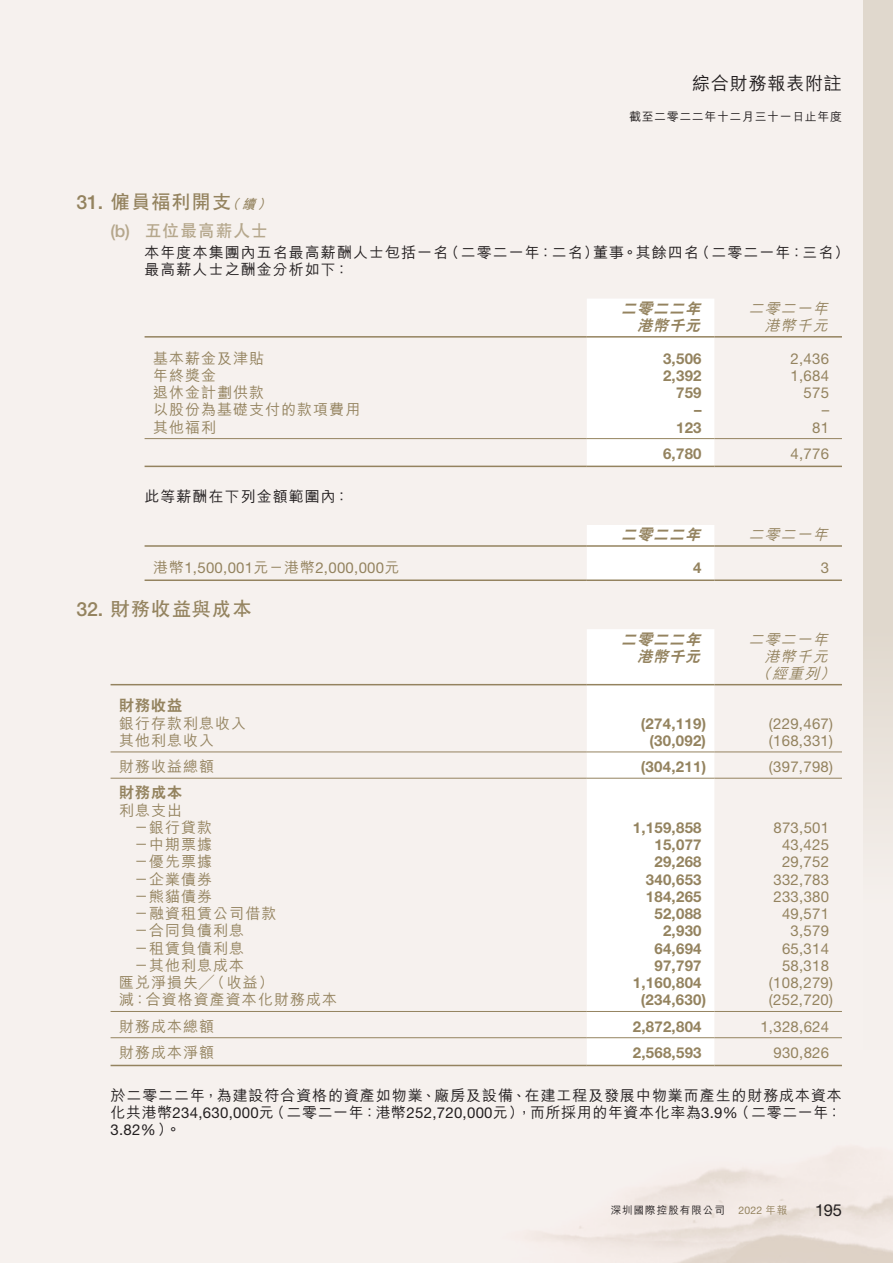
<style>
.page{position:relative;width:893px;height:1263px;background:#f6f1ee}
.page>*{position:absolute;margin:0;border:0;box-sizing:border-box;transform-origin:0 0}
.Heading_1{font:700 19.5px "C Hei 2 HK";letter-spacing:.04em;color:#94835f}
.t1{font:500 18px "M Hei HK";letter-spacing:.045em;color:#231f20}
.Heading_2{font:700 17.25px "C Hei 2 HK";letter-spacing:.03em;color:#b5a78c}
.t2{font:16.5px "Helvetica Neue LT Std";color:#231f20}
.Body_Text{font:500 15px/17.2px "M Hei HK";letter-spacing:.07em;color:#231f20}
.Body_Text-2{font:15px "Helvetica Neue LT Std";letter-spacing:.02em;color:#94835f}
.Body_Text-3{font:500 15px "M Hei HK";letter-spacing:.07em;color:#94835f}
.Body_Text-4{font:700 15px "Helvetica Neue LT Std";letter-spacing:.02em;color:#94835f}
.Body_Text-5{font:italic 500 15px "M Hei HK";color:#94835f}
.Body_Text-6{font:italic 800 15px "C Hei 2 HK";color:#94835f}
.Body_Text-7{font:800 15px "C Hei 2 HK";letter-spacing:.07em;color:#94835f}
.t3{font:500 12px "M Hei HK";letter-spacing:.045em;color:#231f20}
.t4{font:500 10.5px "M Hei HK";letter-spacing:.1em;color:#231f20}
.t5{font:10.5px "Helvetica Neue LT Std";color:#94835f}
.s1{font-family:"Helvetica Neue LT Std";font-weight:500}
.s2{font-style:italic;font-size:13.5px}
.s3{font-family:"M Hei HK";font-weight:500}
.s4{font-family:"Helvetica Neue LT Std";font-weight:400}
</style>
<div class="page">
<div style="left:863px;top:0;width:30px;height:1050px;background:linear-gradient(to bottom,#dad1c3,#f2ece8)"></div>
<div style="left:587px;top:299px;width:127px;height:167px;background:#fff"></div>
<hr style="left:145px;top:336px;width:442px;height:2px;background:#94835f">
<hr style="left:587px;top:336px;width:127px;height:2px;background:#94835f">
<hr style="left:714px;top:336px;width:128px;height:2px;background:#94835f">
<hr style="left:145px;top:438px;width:442px;height:1px;background:#94835f">
<hr style="left:587px;top:438px;width:127px;height:1px;background:#94835f">
<hr style="left:714px;top:438px;width:128px;height:1px;background:#94835f">
<hr style="left:145px;top:466px;width:442px;height:1px;background:#94835f">
<hr style="left:587px;top:466px;width:127px;height:1px;background:#94835f">
<hr style="left:714px;top:466px;width:128px;height:1px;background:#94835f">
<div style="left:587px;top:525px;width:127px;height:54px;background:#fff"></div>
<hr style="left:145px;top:545px;width:442px;height:2px;background:#94835f">
<hr style="left:587px;top:545px;width:127px;height:2px;background:#94835f">
<hr style="left:714px;top:545px;width:128px;height:2px;background:#94835f">
<hr style="left:145px;top:579px;width:442px;height:2px;background:#94835f">
<hr style="left:587px;top:579px;width:127px;height:2px;background:#94835f">
<hr style="left:714px;top:579px;width:128px;height:2px;background:#94835f">
<div style="left:587px;top:629px;width:127px;height:436px;background:#fff"></div>
<hr style="left:111px;top:684px;width:476px;height:1px;background:#94835f">
<hr style="left:587px;top:684px;width:127px;height:1px;background:#94835f">
<hr style="left:714px;top:684px;width:128px;height:1px;background:#94835f">
<hr style="left:111px;top:751px;width:476px;height:1px;background:#94835f">
<hr style="left:587px;top:751px;width:127px;height:1px;background:#94835f">
<hr style="left:714px;top:751px;width:128px;height:1px;background:#94835f">
<hr style="left:111px;top:778px;width:476px;height:1px;background:#94835f">
<hr style="left:587px;top:778px;width:127px;height:1px;background:#94835f">
<hr style="left:714px;top:778px;width:128px;height:1px;background:#94835f">
<hr style="left:111px;top:1011px;width:476px;height:1px;background:#94835f">
<hr style="left:587px;top:1011px;width:127px;height:1px;background:#94835f">
<hr style="left:714px;top:1011px;width:128px;height:1px;background:#94835f">
<hr style="left:111px;top:1037px;width:476px;height:1px;background:#94835f">
<hr style="left:587px;top:1037px;width:127px;height:1px;background:#94835f">
<hr style="left:714px;top:1037px;width:128px;height:1px;background:#94835f">
<hr style="left:111px;top:1065px;width:476px;height:1px;background:#94835f">
<hr style="left:587px;top:1065px;width:127px;height:1px;background:#94835f">
<hr style="left:714px;top:1065px;width:128px;height:1px;background:#94835f">
<p class="t1" style="left:692px;top:70px;width:151px">綜合財務報表附註</p>
<p class="t3" style="left:629px;top:108px;width:214px">截至二零二二年十二月三十一日止年度</p>
<p class="Heading_1" style="left:77px;top:192px;width:200px"><span class="s1">31.</span> 僱員福利開支<span class="s2">（續）</span></p>
<p class="Heading_2" style="left:111px;top:222px;width:159px"><span class="s1">(b)</span> 五位最高薪人士</p>
<p class="Body_Text" style="left:145px;top:243px;width:706px">本年度本集團內五名最高薪酬人士包括一名（二零二一年：二名）董事。其餘四名（二零二一年：三名）最高薪人士之酬金分析如下：</p>
<p class="Body_Text-6" style="left:621px;top:301px;width:85px">二零二二年</p>
<p class="Body_Text-5" style="left:749px;top:297px;width:86px">二零二一年</p>
<p class="Body_Text-6" style="left:637px;top:318px;width:69px">港幣千元</p>
<p class="Body_Text-5" style="left:765px;top:315px;width:70px">港幣千元</p>
<p class="Body_Text-3" style="left:153px;top:347px;width:113px">基本薪金及津貼</p>
<p class="Body_Text-4" style="left:663px;top:349px;width:40px">3,506</p>
<p class="Body_Text-2" style="left:791px;top:349px;width:40px">2,436</p>
<p class="Body_Text-3" style="left:153px;top:364px;width:65px">年終獎金</p>
<p class="Body_Text-4" style="left:663px;top:366px;width:40px">2,392</p>
<p class="Body_Text-2" style="left:791px;top:366px;width:40px">1,684</p>
<p class="Body_Text-3" style="left:153px;top:382px;width:113px">退休金計劃供款</p>
<p class="Body_Text-4" style="left:676px;top:383px;width:27px">759</p>
<p class="Body_Text-2" style="left:804px;top:384px;width:27px">575</p>
<p class="Body_Text-3" style="left:153px;top:399px;width:209px">以股份為基礎支付的款項費用</p>
<p class="Body_Text-4" style="left:694px;top:401px;width:9px">–</p>
<p class="Body_Text-2" style="left:822px;top:401px;width:9px">–</p>
<p class="Body_Text-3" style="left:153px;top:416px;width:65px">其他福利</p>
<p class="Body_Text-4" style="left:676px;top:418px;width:27px">123</p>
<p class="Body_Text-2" style="left:812px;top:418px;width:18px">81</p>
<p class="Body_Text-4" style="left:663px;top:444px;width:40px">6,780</p>
<p class="Body_Text-2" style="left:791px;top:444px;width:40px">4,776</p>
<p class="Body_Text" style="left:145px;top:486px;width:206px">此等薪酬在下列金額範圍內：</p>
<p class="Body_Text-6" style="left:621px;top:527px;width:85px">二零二二年</p>
<p class="Body_Text-5" style="left:749px;top:524px;width:86px">二零二一年</p>
<p class="Body_Text-2" style="left:153px;top:558px;width:248px"><span class="s3">港幣</span>1,500,001<span class="s3">元－港幣</span>2,000,000<span class="s3">元</span></p>
<p class="Body_Text-4" style="left:693px;top:558px;width:10px">4</p>
<p class="Body_Text-2" style="left:821px;top:558px;width:10px">3</p>
<p class="Heading_1" style="left:77px;top:599px;width:176px"><span class="s1">32.</span> 財務收益與成本</p>
<p class="Body_Text-6" style="left:621px;top:631px;width:85px">二零二二年</p>
<p class="Body_Text-5" style="left:749px;top:628px;width:86px">二零二一年</p>
<p class="Body_Text-6" style="left:637px;top:649px;width:69px">港幣千元</p>
<p class="Body_Text-5" style="left:765px;top:645px;width:70px">港幣千元</p>
<p class="Body_Text-5" style="left:755px;top:663px;width:86px">（經重列）</p>
<p class="Body_Text-7" style="left:119px;top:698px;width:65px">財務收益</p>
<p class="Body_Text-3" style="left:119px;top:712px;width:129px">銀行存款利息收入</p>
<p class="Body_Text-4" style="left:641px;top:714px;width:67px">(274,119)</p>
<p class="Body_Text-2" style="left:769px;top:714px;width:66px">(229,467)</p>
<p class="Body_Text-3" style="left:119px;top:729px;width:97px">其他利息收入</p>
<p class="Body_Text-4" style="left:649px;top:731px;width:58px">(30,092)</p>
<p class="Body_Text-2" style="left:769px;top:732px;width:66px">(168,331)</p>
<p class="Body_Text-3" style="left:119px;top:756px;width:97px">財務收益總額</p>
<p class="Body_Text-4" style="left:641px;top:757px;width:67px">(304,211)</p>
<p class="Body_Text-2" style="left:769px;top:758px;width:66px">(397,798)</p>
<p class="Body_Text-7" style="left:119px;top:785px;width:65px">財務成本</p>
<p class="Body_Text-3" style="left:119px;top:799px;width:65px">利息支出</p>
<p class="Body_Text-3" style="left:134px;top:816px;width:80px">－銀行貸款</p>
<p class="Body_Text-4" style="left:633px;top:818px;width:70px">1,159,858</p>
<p class="Body_Text-2" style="left:773px;top:819px;width:57px">873,501</p>
<p class="Body_Text-3" style="left:134px;top:834px;width:80px">－中期票據</p>
<p class="Body_Text-4" style="left:654px;top:835px;width:49px">15,077</p>
<p class="Body_Text-2" style="left:782px;top:836px;width:49px">43,425</p>
<p class="Body_Text-3" style="left:134px;top:851px;width:80px">－優先票據</p>
<p class="Body_Text-4" style="left:654px;top:853px;width:49px">29,268</p>
<p class="Body_Text-2" style="left:782px;top:853px;width:49px">29,752</p>
<p class="Body_Text-3" style="left:134px;top:868px;width:80px">－企業債券</p>
<p class="Body_Text-4" style="left:646px;top:870px;width:57px">340,653</p>
<p class="Body_Text-2" style="left:773px;top:870px;width:57px">332,783</p>
<p class="Body_Text-3" style="left:134px;top:885px;width:80px">－熊貓債券</p>
<p class="Body_Text-4" style="left:646px;top:887px;width:57px">184,265</p>
<p class="Body_Text-2" style="left:773px;top:888px;width:57px">233,380</p>
<p class="Body_Text-3" style="left:134px;top:903px;width:144px">－融資租賃公司借款</p>
<p class="Body_Text-4" style="left:654px;top:904px;width:49px">52,088</p>
<p class="Body_Text-2" style="left:782px;top:905px;width:49px">49,571</p>
<p class="Body_Text-3" style="left:134px;top:920px;width:112px">－合同負債利息</p>
<p class="Body_Text-4" style="left:663px;top:922px;width:40px">2,930</p>
<p class="Body_Text-2" style="left:791px;top:922px;width:40px">3,579</p>
<p class="Body_Text-3" style="left:134px;top:937px;width:112px">－租賃負債利息</p>
<p class="Body_Text-4" style="left:654px;top:939px;width:49px">64,694</p>
<p class="Body_Text-2" style="left:782px;top:939px;width:49px">65,314</p>
<p class="Body_Text-3" style="left:134px;top:954px;width:112px">－其他利息成本</p>
<p class="Body_Text-4" style="left:654px;top:956px;width:49px">97,797</p>
<p class="Body_Text-2" style="left:782px;top:957px;width:49px">58,318</p>
<p class="Body_Text-3" style="left:119px;top:972px;width:156px">匯兌淨損失╱（收益）</p>
<p class="Body_Text-4" style="left:633px;top:973px;width:70px">1,160,804</p>
<p class="Body_Text-2" style="left:769px;top:974px;width:66px">(108,279)</p>
<p class="Body_Text-3" style="left:119px;top:989px;width:220px">減：合資格資產資本化財務成本</p>
<p class="Body_Text-4" style="left:641px;top:991px;width:67px">(234,630)</p>
<p class="Body_Text-2" style="left:769px;top:991px;width:66px">(252,720)</p>
<p class="Body_Text-3" style="left:119px;top:1015px;width:97px">財務成本總額</p>
<p class="Body_Text-4" style="left:633px;top:1017px;width:70px">2,872,804</p>
<p class="Body_Text-2" style="left:760px;top:1017px;width:70px">1,328,624</p>
<p class="Body_Text-3" style="left:119px;top:1041px;width:97px">財務成本淨額</p>
<p class="Body_Text-4" style="left:633px;top:1043px;width:70px">2,568,593</p>
<p class="Body_Text-2" style="left:773px;top:1044px;width:57px">930,826</p>
<p class="Body_Text" style="left:111px;top:1085px;width:733px;text-align:justify">於二零二二年，為建設符合資格的資產如物業、廠房及設備、在建工程及發展中物業而產生的財務成本資本化共港幣<span class="s4">234,630,000</span>元（二零二一年：港幣<span class="s4">252,720,000</span>元），而所採用的年資本化率為<span class="s4">3.9%</span>（二零二一年：<span class="s4">3.82%</span>）。</p>
<p class="t4" style="left:611px;top:1202px;width:116px">深圳國際控股有限公司</p>
<p class="t5" style="left:739px;top:1204px;width:50px">2022 <span class="s3">年報</span></p>
<p class="t2" style="left:815px;top:1200px;width:28px">195</p>
</div>
